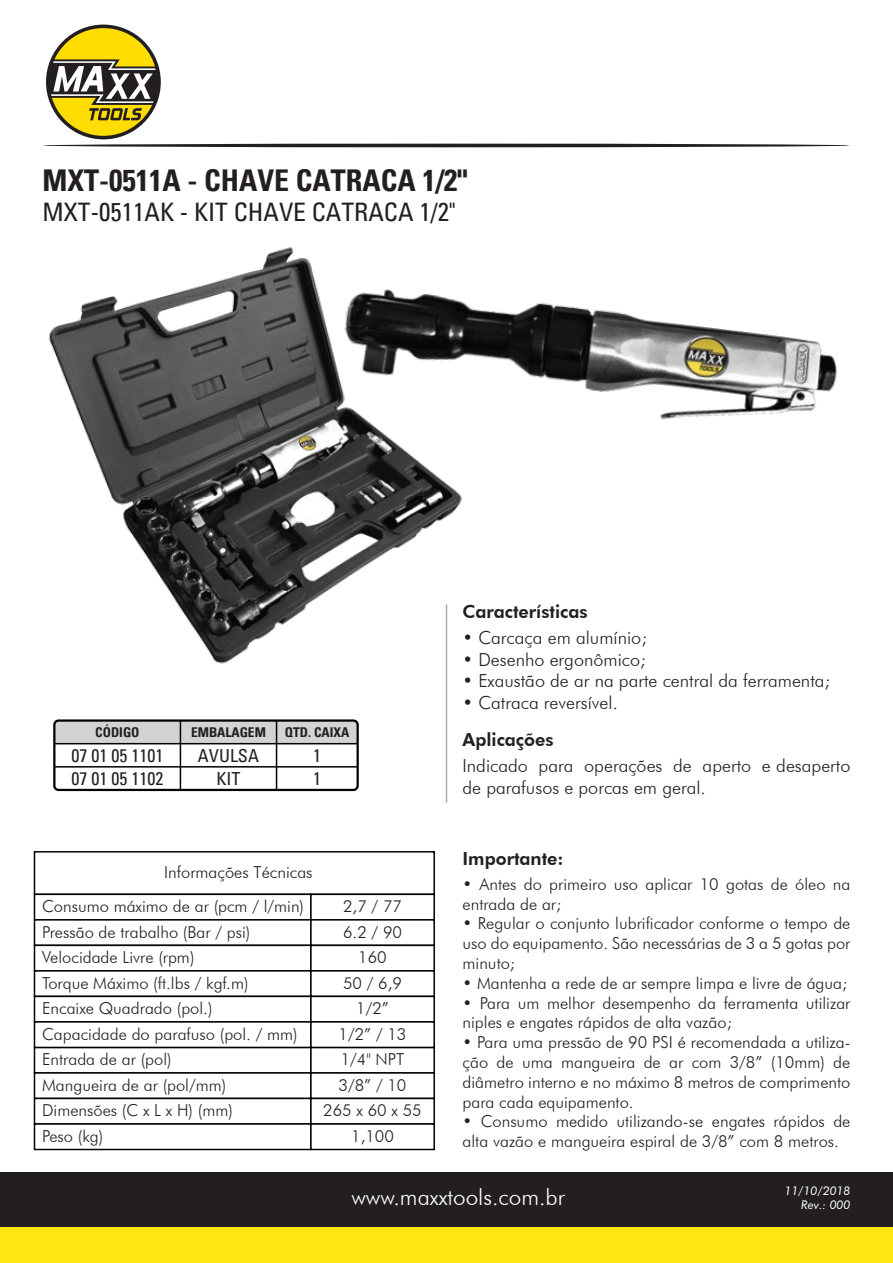
<style>
.page{position:relative;width:893px;height:1263px;background:#fff}
.page>*{position:absolute;margin:0;border:0;box-sizing:border-box;transform-origin:0 0}
.t1{font:700 condensed 30px "Univers";color:#231f20}
.t2{font:condensed 25.5px "Univers";color:#231f20}
.t3{font:300 22.5px "Futura BT";color:#fff}
.t4{font:300 18px/21.6px "Futura BT";color:#231f20}
.t5{font:800 18px "Futura BT";color:#231f20}
.t6{font:condensed 18px "Univers";color:#231f20}
.t7{font:300 16.5px/19.8px "Futura BT";color:#231f20}
.t8{font:700 condensed 13.5px "Univers";color:#231f20}
.t9{font:italic 12px/14.4px "Futura BT";color:#fff;text-align:right}
</style>
<div class="page">
<div style="left:0;top:1172px;width:893px;height:55px;background:#231f20"></div>
<div style="left:0;top:1227px;width:893px;height:36px;background:#ffe512"></div>
<hr style="left:43px;top:144px;width:807px;height:3px;background:#231f20;border-radius:50%">
<div style="left:46px;top:25px;width:115px;height:114px;background:#231f20;border-radius:50%"></div>
<svg style="left:51px;top:28px;width:105px;height:108px"></svg>
<div style="left:56px;top:722px;width:300px;height:21px;background:#d1d3d4"></div>
<div style="left:53px;top:719px;width:306px;height:72px;border:2px solid #010101;border-radius:4px"></div>
<hr style="left:54px;top:743px;width:304px;height:1px;background:#010101">
<hr style="left:54px;top:766px;width:304px;height:1px;background:#010101">
<hr style="left:180px;top:720px;width:1px;height:70px;background:#010101">
<hr style="left:276px;top:720px;width:1px;height:70px;background:#010101">
<hr style="left:446px;top:605px;width:1px;height:198px;background:#a7a9ac">
<div style="left:34px;top:851px;width:401px;height:44px;background:#fff;border:2px solid #010101"></div>
<div style="left:34px;top:893px;width:278px;height:27px;background:#fff;border:2px solid #010101"></div>
<div style="left:310px;top:893px;width:125px;height:27px;background:#fff;border:2px solid #010101"></div>
<div style="left:34px;top:919px;width:278px;height:27px;background:#fff;border:2px solid #010101"></div>
<div style="left:310px;top:919px;width:125px;height:27px;background:#fff;border:2px solid #010101"></div>
<div style="left:34px;top:944px;width:278px;height:28px;background:#fff;border:2px solid #010101"></div>
<div style="left:310px;top:944px;width:125px;height:28px;background:#fff;border:2px solid #010101"></div>
<div style="left:34px;top:970px;width:278px;height:27px;background:#fff;border:2px solid #010101"></div>
<div style="left:310px;top:970px;width:125px;height:27px;background:#fff;border:2px solid #010101"></div>
<div style="left:34px;top:1072px;width:278px;height:27px;background:#fff;border:2px solid #010101"></div>
<div style="left:310px;top:1072px;width:125px;height:27px;background:#fff;border:2px solid #010101"></div>
<div style="left:34px;top:1098px;width:278px;height:27px;background:#fff;border:2px solid #010101"></div>
<div style="left:310px;top:1098px;width:125px;height:27px;background:#fff;border:2px solid #010101"></div>
<div style="left:34px;top:1123px;width:278px;height:27px;background:#fff;border:2px solid #010101"></div>
<div style="left:310px;top:1123px;width:125px;height:27px;background:#fff;border:2px solid #010101"></div>
<div style="left:34px;top:996px;width:278px;height:27px;background:#fff;border:2px solid #010101"></div>
<div style="left:310px;top:996px;width:125px;height:27px;background:#fff;border:2px solid #010101"></div>
<div style="left:34px;top:1021px;width:278px;height:27px;background:#fff;border:2px solid #010101"></div>
<div style="left:310px;top:1021px;width:125px;height:27px;background:#fff;border:2px solid #010101"></div>
<img style="left:49px;top:247px;width:413px;height:423px">
<img style="left:329px;top:270px;width:509px;height:179px">
<h1 class="t1" style="left:43px;top:162px;width:426px">MXT-0511A - CHAVE CATRACA 1/2"</h1>
<h2 class="t2" style="left:43px;top:195px;width:414px">MXT-0511AK - KIT CHAVE CATRACA 1/2"</h2>
<p class="t8" style="left:95px;top:724px;width:46px">CÓDIGO</p>
<p class="t6" style="left:71px;top:744px;width:93px">07 01 05 1101</p>
<p class="t8" style="left:191px;top:724px;width:76px">EMBALAGEM</p>
<p class="t6" style="left:198px;top:744px;width:63px">AVULSA</p>
<p class="t8" style="left:285px;top:724px;width:66px">QTD. CAIXA</p>
<p class="t6" style="left:313px;top:744px;width:9px">1</p>
<p class="t6" style="left:71px;top:767px;width:93px">07 01 05 1102</p>
<p class="t6" style="left:216px;top:767px;width:26px">KIT</p>
<p class="t6" style="left:313px;top:767px;width:9px">1</p>
<p class="t7" style="left:42px;top:855px;width:272px;line-height:33.8px;text-indent:122px">Informações Técnicas<br>Consumo máximo de ar (pcm / l/min)</p>
<p class="t7" style="left:343px;top:896px;width:60px">2,7 / 77</p>
<p class="t7" style="left:42px;top:922px;width:210px">Pressão de trabalho (Bar / psi)</p>
<p class="t7" style="left:343px;top:922px;width:60px">6.2 / 90</p>
<p class="t7" style="left:42px;top:947px;width:154px">Velocidade Livre (rpm)</p>
<p class="t7" style="left:358px;top:947px;width:30px">160</p>
<p class="t7" style="left:42px;top:973px;width:208px">Torque Máximo (ft.lbs / kgf.m)</p>
<p class="t7" style="left:343px;top:973px;width:60px">50 / 6,9</p>
<p class="t7" style="left:42px;top:998px;width:172px">Encaixe Quadrado (pol.)</p>
<p class="t7" style="left:356px;top:998px;width:34px">1/2”</p>
<p class="t7" style="left:42px;top:1024px;width:257px">Capacidade do parafuso (pol. / mm)</p>
<p class="t7" style="left:339px;top:1024px;width:69px">1/2” / 13</p>
<p class="t7" style="left:42px;top:1049px;width:131px">Entrada de ar (pol)</p>
<p class="t7" style="left:341px;top:1049px;width:65px">1/4" NPT</p>
<p class="t7" style="left:42px;top:1075px;width:186px">Mangueira de ar (pol/mm)</p>
<p class="t7" style="left:339px;top:1075px;width:69px">3/8” / 10</p>
<p class="t7" style="left:42px;top:1100px;width:192px">Dimensões (C x L x H) (mm)</p>
<p class="t7" style="left:323px;top:1100px;width:100px">265 x 60 x 55</p>
<p class="t7" style="left:42px;top:1126px;width:63px">Peso (kg)</p>
<p class="t7" style="left:351px;top:1126px;width:44px">1,100</p>
<p class="t5" style="left:463px;top:600px;width:127px">Características</p>
<p class="t4" style="left:463px;top:627px;width:186px">• Carcaça em alumínio;</p>
<p class="t4" style="left:463px;top:648px;width:185px">• Desenho ergonômico;</p>
<p class="t4" style="left:463px;top:670px;width:369px">• Exaustão de ar na parte central da ferramenta;</p>
<p class="t4" style="left:463px;top:691px;width:157px">• Catraca reversível.</p>
<p class="t5" style="left:463px;top:729px;width:93px">Aplicações</p>
<p class="t4" style="left:463px;top:755px;width:389px">Indicado para operações de aperto e desaperto de parafusos e porcas em geral.</p>
<p class="t5" style="left:463px;top:847px;width:103px">Importante:</p>
<p class="t7" style="left:463px;top:874px;width:389px">• Antes do primeiro uso aplicar 10 gotas de óleo na entrada de ar;</p>
<p class="t7" style="left:463px;top:913px;width:389px;text-align:justify">• Regular o conjunto lubrificador conforme o tempo de uso do equipamento. São necessárias de 3 a 5 gotas por minuto;</p>
<p class="t7" style="left:463px;top:973px;width:386px">• Mantenha a rede de ar sempre limpa e livre de água;</p>
<p class="t7" style="left:463px;top:993px;width:389px">• Para um melhor desempenho da ferramenta utilizar niples e engates rápidos de alta vazão;</p>
<p class="t7" style="left:463px;top:1032px;width:389px;text-align:justify">• Para uma pressão de 90 PSI é recomendada a utiliza&shy;ção de uma mangueira de ar com 3/8” (10mm) de diâmetro interno e no máximo 8 metros de comprimento para cada equipamento.</p>
<p class="t7" style="left:463px;top:1111px;width:389px">• Consumo medido utilizando-se engates rápidos de alta vazão e mangueira espiral de 3/8” com 8 metros.</p>
<h3 class="t3" style="left:351px;top:1184px;width:215px">www.maxxtools.com.br</h3>
<p class="t9" style="left:784px;top:1183px;width:68px">11/10/2018<br>Rev.: 000</p>
</div>
